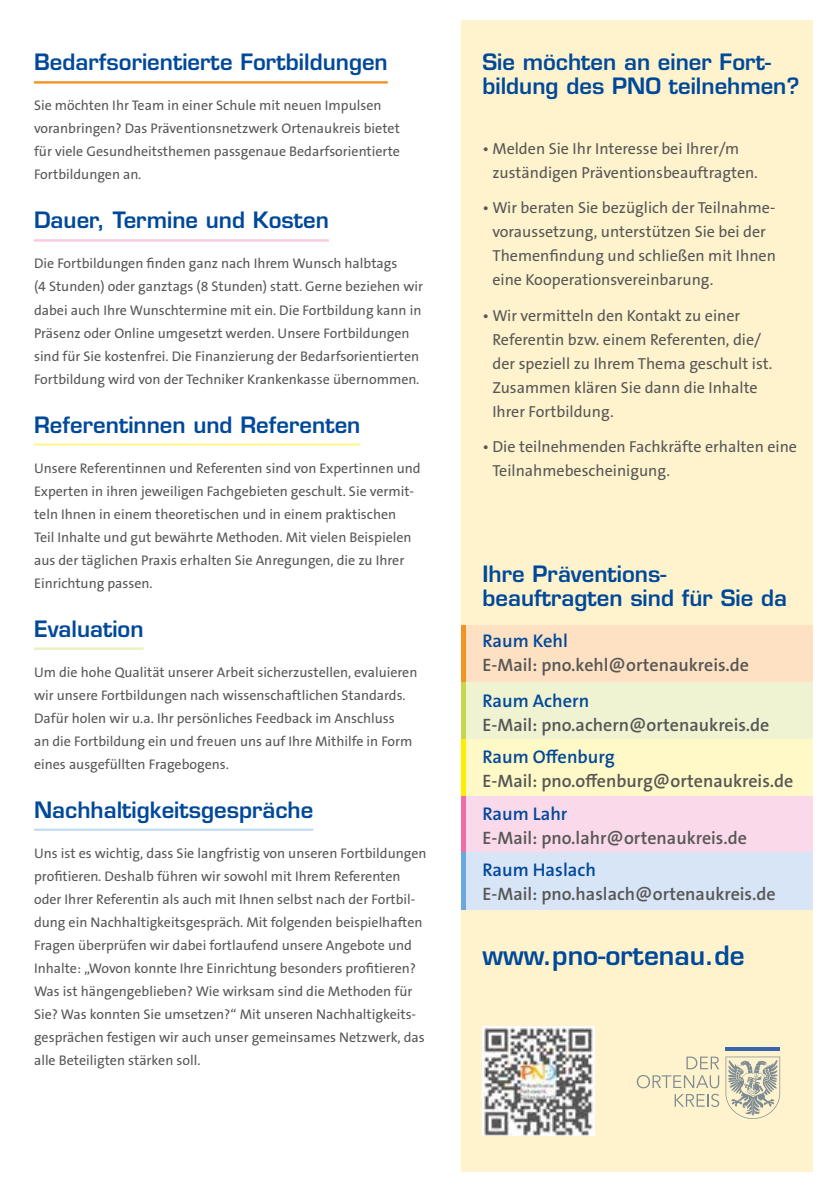
<style>
.page{position:relative;width:840px;height:1191px;background:#fff}
.page>*{position:absolute;margin:0;border:0;box-sizing:border-box;transform-origin:0 0}
.t1{font:600 26px "Eurostile LT Std";color:#00489a}
.t2{font:600 22px/24px "Eurostile LT Std";color:#00489a}
.t3{font:600 18.4px "The Sans B W6";color:#00489a}
.t4{font:600 18px "The Sans B W6";color:#575756}
.t5{font:16px/24px "The Sans B W5 Plain";color:#575756}
.t6{font:14px/23px "The Sans B W5 Plain";color:#575756}
</style>
<div class="page">
<div style="left:461px;top:20px;width:351px;height:1151px;background:#fef3cd"></div>
<div style="left:461px;top:625px;width:351px;height:57px;background:#fde1c2"></div>
<div style="left:461px;top:625px;width:5px;height:57px;background:#f39325"></div>
<div style="left:461px;top:682px;width:351px;height:57px;background:#eff3d2"></div>
<div style="left:461px;top:682px;width:5px;height:57px;background:#c7d64f"></div>
<div style="left:461px;top:739px;width:351px;height:57px;background:#fff9c7"></div>
<div style="left:461px;top:739px;width:5px;height:57px;background:#ffed00"></div>
<div style="left:461px;top:796px;width:351px;height:57px;background:#fadaea"></div>
<div style="left:461px;top:796px;width:5px;height:57px;background:#ed6ea7"></div>
<div style="left:461px;top:852px;width:351px;height:57px;background:#d8e5f6"></div>
<div style="left:461px;top:852px;width:5px;height:57px;background:#6aa9dd"></div>
<hr style="left:34px;top:81px;width:353px;height:3px;background:#f39325">
<hr style="left:34px;top:239px;width:294px;height:3px;background:#f8c9df">
<hr style="left:34px;top:443px;width:326px;height:3px;background:#fff69b">
<hr style="left:34px;top:647px;width:109px;height:3px;background:#ecefc0">
<hr style="left:34px;top:828px;width:279px;height:3px;background:#c4def5">
<img style="left:482px;top:1026px;width:111px;height:109px">
<hr style="left:725px;top:1047px;width:54px;height:3px;background:#3b63ad">
<svg style="left:686px;top:1056px;width:32px;height:13px"></svg>
<svg style="left:636px;top:1075px;width:82px;height:32px"></svg>
<svg style="left:725px;top:1056px;width:54px;height:63px"></svg>
<h2 class="t2" style="left:34px;top:50px;width:355px">Bedarfsorientierte Fortbildungen</h2>
<p class="t6" style="left:34px;top:94px;width:367px">Sie möchten Ihr Team in einer Schule mit neuen Impulsen voranbringen? Das Präventionsnetzwerk Ortenaukreis bietet für viele Gesundheitsthemen passgenaue Bedarfsorientierte Fortbildungen an.</p>
<h2 class="t2" style="left:34px;top:208px;width:296px">Dauer, Termine und Kosten</h2>
<p class="t6" style="left:34px;top:252px;width:390px">Die Fortbildungen finden ganz nach Ihrem Wunsch halbtags<br>(4 Stunden) oder ganztags (8 Stunden) statt. Gerne beziehen wir dabei auch Ihre Wunschtermine mit ein. Die Fortbildung kann in Präsenz oder Online umgesetzt werden. Unsere Fortbildungen sind für Sie kostenfrei. Die Finanzierung der Bedarfsorientierten Fortbildung wird von der Techniker Krankenkasse übernommen.</p>
<h2 class="t2" style="left:34px;top:412px;width:328px">Referentinnen und Referenten</h2>
<p class="t6" style="left:34px;top:456px;width:388px">Unsere Referentinnen und Referenten sind von Expertinnen und Experten in ihren jeweiligen Fachgebieten geschult. Sie vermit&shy;teln Ihnen in einem theoretischen und in einem praktischen<br>Teil Inhalte und gut bewährte Methoden. Mit vielen Beispielen aus der täglichen Praxis erhalten Sie Anregungen, die zu Ihrer Einrichtung passen.</p>
<h2 class="t2" style="left:34px;top:616px;width:111px">Evaluation</h2>
<p class="t6" style="left:34px;top:660px;width:385px">Um die hohe Qualität unserer Arbeit sicherzustellen, evaluieren wir unsere Fortbildungen nach wissenschaftlichen Standards.<br>Dafür holen wir u.a. Ihr persönliches Feedback im Anschluss<br>an die Fortbildung ein und freuen uns auf Ihre Mithilfe in Form eines ausgefüllten Fragebogens.</p>
<h2 class="t2" style="left:34px;top:797px;width:281px">Nachhaltigkeitsgespräche</h2>
<p class="t6" style="left:34px;top:841px;width:394px">Uns ist es wichtig, dass Sie langfristig von unseren Fortbildungen profitieren. Deshalb führen wir sowohl mit Ihrem Referenten oder Ihrer Referentin als auch mit Ihnen selbst nach der Fortbil&shy;dung ein Nachhaltigkeitsgespräch. Mit folgenden beispielhaften Fragen überprüfen wir dabei fortlaufend unsere Angebote und Inhalte: „Wovon konnte Ihre Einrichtung besonders profitieren?<br>Was ist hängengeblieben? Wie wirksam sind die Methoden für Sie? Was konnten Sie umsetzen?“ Mit unseren Nachhaltigkeits&shy;gesprächen festigen wir auch unser gemeinsames Netzwerk, das alle Beteiligten stärken soll.</p>
<h2 class="t2" style="left:482px;top:50px;width:318px">Sie möchten an einer Fort&shy;bildung des PNO teilnehmen?</h2>
<p class="t5" style="left:492px;top:136px;width:267px;text-indent:-10px">• Melden Sie Ihr Interesse bei Ihrer/m zuständigen Präventionsbeauftragten.</p>
<p class="t5" style="left:492px;top:196px;width:285px;text-indent:-10px">• Wir beraten Sie bezüglich der Teilnahme&shy;voraussetzung, unterstützen Sie bei der Themenfindung und schließen mit Ihnen eine Kooperationsvereinbarung.</p>
<p class="t5" style="left:492px;top:303px;width:281px;text-indent:-10px">• Wir vermitteln den Kontakt zu einer Referentin bzw. einem Referenten, die/ der speziell zu Ihrem Thema geschult ist.<br>Zusammen klären Sie dann die Inhalte Ihrer Fortbildung.</p>
<p class="t5" style="left:492px;top:434px;width:306px;text-indent:-10px">• Die teilnehmenden Fachkräfte erhalten eine<br>Teilnahmebescheinigung.</p>
<h2 class="t2" style="left:482px;top:562px;width:306px">Ihre Präventions&shy;beauftragten sind für Sie da</h2>
<h3 class="t3" style="left:482px;top:629px;width:87px">Raum Kehl</h3>
<p class="t4" style="left:482px;top:653px;width:268px">E-Mail: pno.kehl@ortenaukreis.de</p>
<h3 class="t3" style="left:482px;top:688px;width:108px">Raum Achern</h3>
<p class="t4" style="left:482px;top:713px;width:288px">E-Mail: pno.achern@ortenaukreis.de</p>
<h3 class="t3" style="left:482px;top:745px;width:134px">Raum Offenburg</h3>
<p class="t4" style="left:482px;top:769px;width:312px">E-Mail: pno.offenburg@ortenaukreis.de</p>
<h3 class="t3" style="left:482px;top:801px;width:86px">Raum Lahr</h3>
<p class="t4" style="left:482px;top:826px;width:266px">E-Mail: pno.lahr@ortenaukreis.de</p>
<h3 class="t3" style="left:482px;top:858px;width:115px">Raum Haslach</h3>
<p class="t4" style="left:482px;top:882px;width:294px">E-Mail: pno.haslach@ortenaukreis.de</p>
<h1 class="t1" style="left:482px;top:939px;width:263px">www.pno-ortenau.de</h1>
</div>
